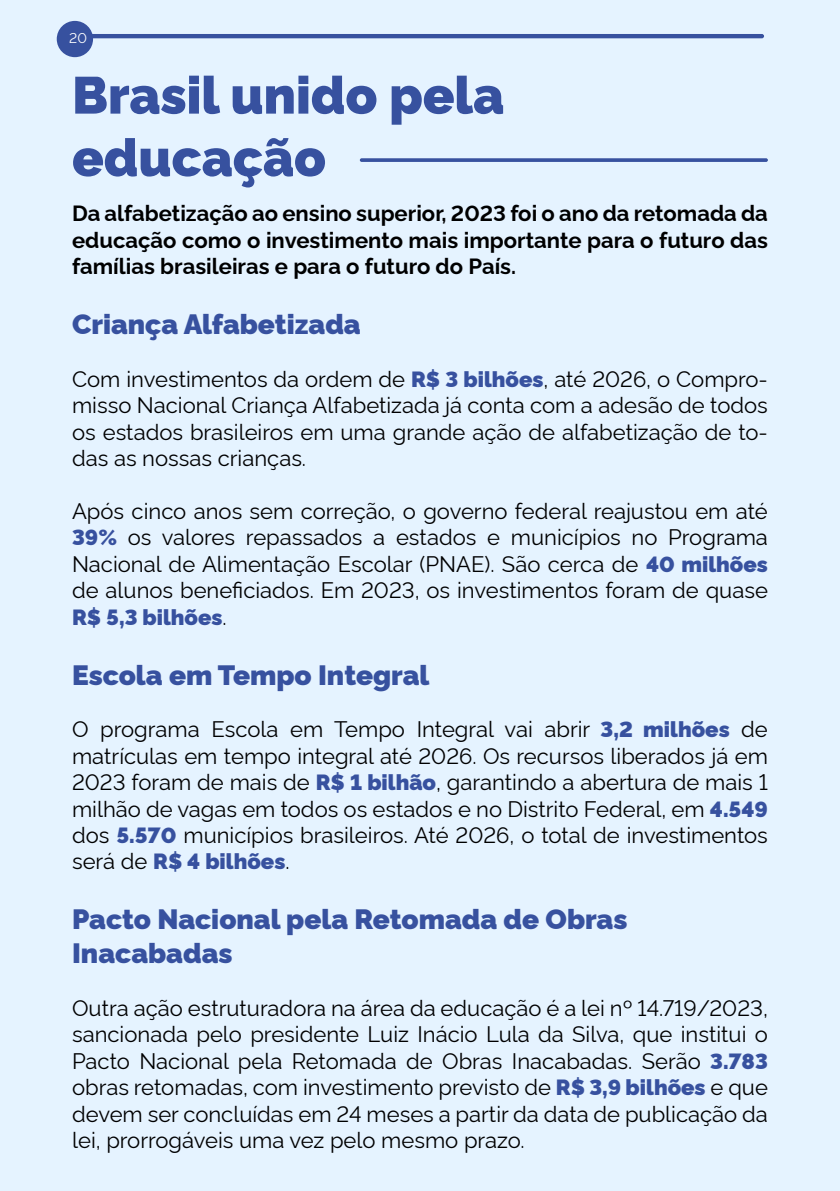
<style>
.page{position:relative;width:840px;height:1191px;background:#fff}
.page>*{position:absolute;margin:0;border:0;box-sizing:border-box;transform-origin:0 0}
.t1{font:900 52px/62.4px "Rawline";color:#37519f}
.t2{font:900 28px/33.6px "Rawline";color:#37519f}
.t3{font:22px/26.4px "Rawline";color:#000;text-align:justify}
.t4{font:700 22px/26.4px "Rawline";color:#000;text-align:justify}
.t5{font:14px "Rawline";color:#fff}
.s1{font-weight:900;color:#37519f}
</style>
<div class="page">
<div style="left:0;top:0;width:839px;height:1191px;background:#e5f3ff"></div>
<hr style="left:71px;top:34px;width:692px;height:4px;background:#37519f;border-radius:2px">
<div style="left:57px;top:21px;width:36px;height:36px;background:#37519f;border-radius:50%"></div>
<svg style="left:359px;top:158px;width:408px;height:4px;background:#455ea6"></svg>
<svg style="left:839px;top:709px;width:1px;height:14px"></svg>
<p class="t5" style="left:69px;top:27px;width:19px">20</p>
<h1 class="t1" style="left:72px;top:59px;width:433px">Brasil unido pela educação</h1>
<p class="t4" style="left:72px;top:198px;width:697px">Da alfabetização ao ensino superior, 2023 foi o ano da retomada da educação como o investimento mais importante para o futuro das famílias brasileiras e para o futuro do País.</p>
<p class="t2" style="left:72px;top:305px;width:290px">Criança Alfabetizada</p>
<p class="t3" style="left:72px;top:363px;width:697px">Com investimentos da ordem de <span class="s1">R$ 3 bilhões</span>, até 2026, o Compro&shy;misso Nacional Criança Alfabetizada já conta com a adesão de todos os estados brasileiros em uma grande ação de alfabetização de to&shy;das as nossas crianças.</p>
<p class="t3" style="left:72px;top:495px;width:697px">Após cinco anos sem correção, o governo federal reajustou em até <span class="s1">39%</span> os valores repassados a estados e municípios no Programa Nacional de Alimentação Escolar (PNAE). São cerca de <span class="s1">40 milhões </span>de alunos beneficiados. Em 2023, os investimentos foram de quase <span class="s1">R$ 5,3 bilhões</span>.</p>
<p class="t2" style="left:72px;top:655px;width:358px">Escola em Tempo Integral</p>
<p class="t3" style="left:72px;top:714px;width:697px">O programa Escola em Tempo Integral vai abrir <span class="s1">3,2 milhões</span> de matrículas em tempo integral até 2026. Os recursos liberados já em 2023 foram de mais de <span class="s1">R$ 1 bilhão</span>, garantindo a abertura de mais 1 milhão de vagas em todos os estados e no Distrito Federal, em <span class="s1">4.549 </span>dos <span class="s1">5.570</span> municípios brasileiros. Até 2026, o total de investimentos será de <span class="s1">R$ 4 bilhões</span>.</p>
<p class="t2" style="left:72px;top:900px;width:556px">Pacto Nacional pela Retomada de Obras<br>Inacabadas</p>
<p class="t3" style="left:72px;top:992px;width:697px">Outra ação estruturadora na área da educação é a lei nº 14.719/2023, sancionada pelo presidente Luiz Inácio Lula da Silva, que institui o Pacto Nacional pela Retomada de Obras Inacabadas. Serão <span class="s1">3.783 </span>obras retomadas, com investimento previsto de <span class="s1">R$ 3,9 bilhões</span> e que devem ser concluídas em 24 meses a partir da data de publicação da lei, prorrogáveis uma vez pelo mesmo prazo.</p>
</div>
